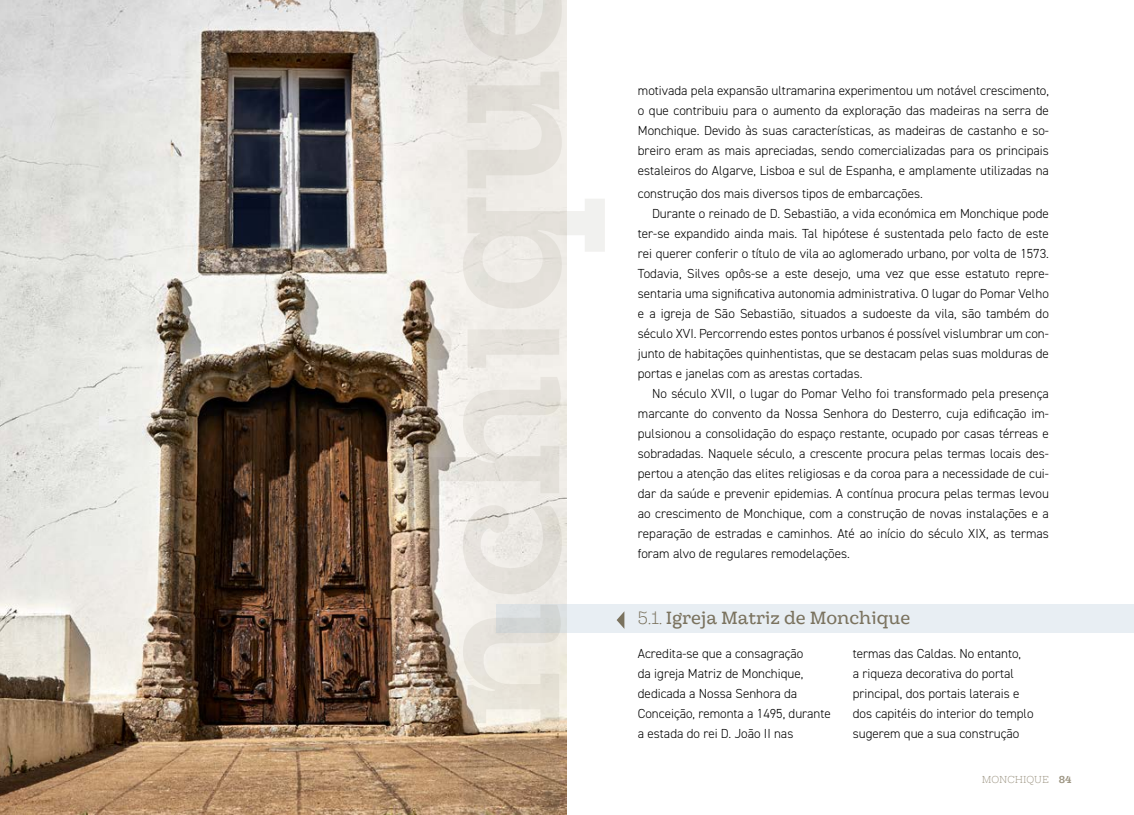
<style>
.page{position:relative;width:1134px;height:815px;background:#fff}
.page>*{position:absolute;margin:0;border:0;box-sizing:border-box;transform-origin:0 0}
.t1{font:17.5px "Hernandez Niu";color:#7a725e}
.t2{font:300 13.12px/20px "DIN2014";color:#000}
.t3{font:300 10px "Hernandez Niu";letter-spacing:-.005em;color:#9d9583}
.s1{font-weight:300}
.s2{font-weight:700}
</style>
<div class="page">
<img style="left:0;top:0;width:567px;height:815px">
<div style="left:496px;top:604px;width:638px;height:29px;background:linear-gradient(to right,#e3e8ec,#eaf1f6)"></div>
<svg style="left:617px;top:611px;width:7px;height:18px"></svg>
<p class="t2" style="left:638px;top:81px;width:413px;text-align:justify">motivada pela expansão ultramarina experimentou um notável crescimento, o que contribuiu para o aumento da exploração das madeiras na serra de Monchique. Devido às suas características, as madeiras de castanho e so&shy;breiro eram as mais apreciadas, sendo comercializadas para os principais estaleiros do Algarve, Lisboa e sul de Espanha, e amplamente utilizadas na</p>
<p class="t2" style="left:638px;top:183px;width:286px">construção dos mais diversos tipos de embarcações.</p>
<p class="t2" style="left:652px;top:203px;width:398px">Durante o reinado de D. Sebastião, a vida económica em Monchique pode</p>
<p class="t2" style="left:638px;top:223px;width:413px">ter-se expandido ainda mais. Tal hipótese é sustentada pelo facto de este</p>
<p class="t2" style="left:638px;top:243px;width:413px">rei querer conferir o título de vila ao aglomerado urbano, por volta de 1573.</p>
<p class="t2" style="left:638px;top:263px;width:412px">Todavia, Silves opôs-se a este desejo, uma vez que esse estatuto repre-</p>
<p class="t2" style="left:638px;top:283px;width:412px">sentaria uma significativa autonomia administrativa. O lugar do Pomar Velho</p>
<p class="t2" style="left:638px;top:303px;width:412px">e a igreja de São Sebastião, situados a sudoeste da vila, são também do</p>
<p class="t2" style="left:638px;top:323px;width:413px">século XVI. Percorrendo estes pontos urbanos é possível vislumbrar um con-</p>
<p class="t2" style="left:638px;top:343px;width:413px">junto de habitações quinhentistas, que se destacam pelas suas molduras de</p>
<p class="t2" style="left:638px;top:363px;width:226px">portas e janelas com as arestas cortadas.</p>
<p class="t2" style="left:652px;top:383px;width:398px">No século XVII, o lugar do Pomar Velho foi transformado pela presença</p>
<p class="t2" style="left:638px;top:403px;width:413px">marcante do convento da Nossa Senhora do Desterro, cuja edificação im-</p>
<p class="t2" style="left:638px;top:423px;width:413px">pulsionou a consolidação do espaço restante, ocupado por casas térreas e</p>
<p class="t2" style="left:638px;top:443px;width:413px">sobradadas. Naquele século, a crescente procura pelas termas locais des-</p>
<p class="t2" style="left:638px;top:463px;width:413px">pertou a atenção das elites religiosas e da coroa para a necessidade de cui-</p>
<p class="t2" style="left:638px;top:483px;width:413px">dar da saúde e prevenir epidemias. A contínua procura pelas termas levou</p>
<p class="t2" style="left:638px;top:503px;width:413px">ao crescimento de Monchique, com a construção de novas instalações e a</p>
<p class="t2" style="left:638px;top:523px;width:413px">reparação de estradas e caminhos. Até ao início do século XIX, as termas</p>
<p class="t2" style="left:638px;top:543px;width:214px">foram alvo de regulares remodelações.</p>
<h1 class="t1" style="left:638px;top:607px;width:274px"><span class="s1">5.1.</span> Igreja Matriz de Monchique</h1>
<p class="t2" style="left:638px;top:644px;width:194px">Acredita-se que a consagração<br>da igreja Matriz de Monchique, dedicada a Nossa Senhora da<br>Conceição, remonta a 1495, durante a estada do rei D. João II nas</p>
<p class="t2" style="left:853px;top:644px;width:182px">termas das Caldas. No entanto,<br>a riqueza decorativa do portal principal, dos portais laterais e dos capitéis do interior do templo sugerem que a sua construção</p>
<p class="t3" style="left:982px;top:773px;width:91px">MONCHIQUE <span class="s2">84</span></p>
</div>
